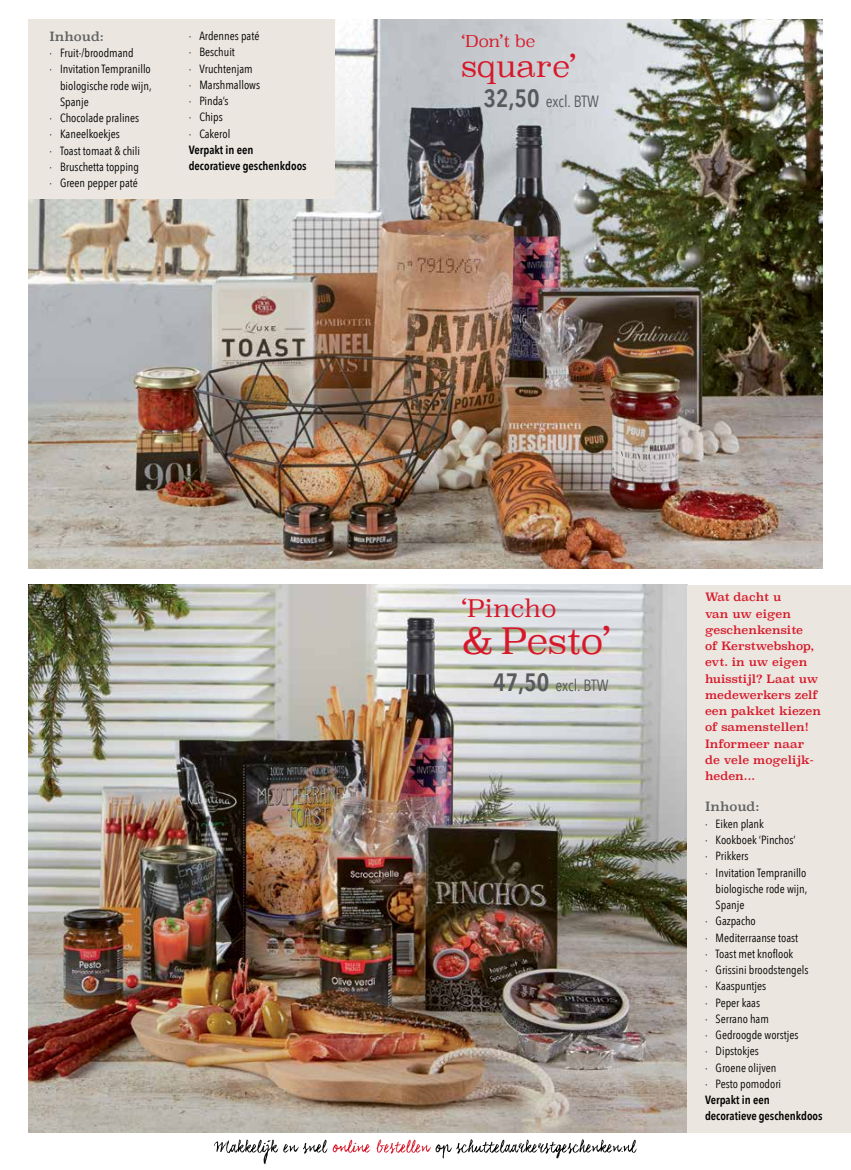
<style>
.page{position:relative;width:851px;height:1170px;background:#fff}
.page>*{position:absolute;margin:0;border:0;box-sizing:border-box;transform-origin:0 0}
.t1{font:300 36.12px "Superclarendon";color:#d7182a}
.t2{font:300 30px "Superclarendon";color:#d7182a}
.t3{font:300 24.12px "Superclarendon";color:#d7182a}
.t4{font:16.25px "Avenir Next Condensed";color:#58595b}
.t5{font:300 16.25px "Superclarendon";color:#d7182a}
.t6{font:12.5px "Superclarendon";color:#616264}
.t7{font:11.88px/16.2px "Avenir Next Condensed";color:#000}
.t8{font:600 11.88px/16.2px "Avenir Next Condensed";color:#000}
.t9{font:11.25px/16.2px "Superclarendon";color:#d7182a}
.s1{font-weight:600;font-size:25px}
</style>
<div class="page">
<img style="left:28px;top:585px;width:659px;height:547px">
<img style="left:28px;top:19px;width:794px;height:549px">
<div style="left:28px;top:19px;width:307px;height:180px;background:#ebe6df"></div>
<div style="left:687px;top:585px;width:163px;height:547px;background:#ebe6df"></div>
<svg style="left:214px;top:1139px;width:423px;height:24px"></svg>
<p class="t6" style="left:49px;top:28px;width:56px">Inhoud:</p>
<p class="t7" style="left:49px;top:44px;width:86px">· Fruit-/broodmand</p>
<p class="t7" style="left:49px;top:61px;width:103px">· Invitation Tempranillo</p>
<p class="t7" style="left:60px;top:77px;width:93px">biologische rode wijn,</p>
<p class="t7" style="left:60px;top:93px;width:30px">Spanje</p>
<p class="t7" style="left:49px;top:109px;width:91px">· Chocolade pralines</p>
<p class="t7" style="left:49px;top:126px;width:72px">· Kaneelkoekjes</p>
<p class="t7" style="left:49px;top:142px;width:92px">· Toast tomaat &amp; chili</p>
<p class="t7" style="left:49px;top:158px;width:91px">· Bruschetta topping</p>
<p class="t7" style="left:49px;top:174px;width:90px">· Green pepper paté</p>
<p class="t7" style="left:189px;top:27px;width:73px">· Ardennes paté · Beschuit<br>· Vruchtenjam<br>· Marshmallows · Pinda’s<br>· Chips<br>· Cakerol</p>
<p class="t8" style="left:189px;top:141px;width:119px">Verpakt in een decoratieve geschenkdoos</p>
<h3 class="t5" style="left:461px;top:30px;width:75px">‘Don’t be</h3>
<h2 class="t2" style="left:461px;top:46px;width:116px">square’</h2>
<h3 class="t4" style="left:483px;top:87px;width:117px"><span class="s1">32,50</span> excl. BTW</h3>
<h3 class="t3" style="left:461px;top:592px;width:96px">‘Pincho</h3>
<h1 class="t1" style="left:461px;top:616px;width:151px">&amp; Pesto’</h1>
<h3 class="t4" style="left:493px;top:671px;width:117px"><span class="s1">47,50</span> excl. BTW</h3>
<p class="t9" style="left:705px;top:590px;width:117px">Wat dacht u<br>van uw eigen geschenkensite<br>of Kerstwebshop, evt. in uw eigen huisstijl? Laat uw medewerkers zelf een pakket kiezen of samenstellen!<br>Informeer naar de vele mogelijk&shy;heden...</p>
<p class="t6" style="left:705px;top:798px;width:56px">Inhoud:</p>
<p class="t7" style="left:705px;top:814px;width:60px">· Eiken plank</p>
<p class="t7" style="left:705px;top:831px;width:92px">· Kookboek ‘Pinchos’</p>
<p class="t7" style="left:705px;top:847px;width:45px">· Prikkers</p>
<p class="t7" style="left:705px;top:863px;width:103px">· Invitation Tempranillo</p>
<p class="t7" style="left:715px;top:879px;width:93px">biologische rode wijn,</p>
<p class="t7" style="left:715px;top:896px;width:30px">Spanje</p>
<p class="t7" style="left:705px;top:912px;width:52px">· Gazpacho</p>
<p class="t7" style="left:705px;top:928px;width:95px">· Mediterraanse toast</p>
<p class="t7" style="left:705px;top:944px;width:90px">· Toast met knoflook</p>
<p class="t7" style="left:705px;top:961px;width:105px">· Grissini broodstengels</p>
<p class="t7" style="left:705px;top:977px;width:63px">· Kaaspuntjes</p>
<p class="t7" style="left:705px;top:993px;width:57px">· Peper kaas</p>
<p class="t7" style="left:705px;top:1009px;width:65px">· Serrano ham</p>
<p class="t7" style="left:705px;top:1026px;width:95px">· Gedroogde worstjes</p>
<p class="t7" style="left:705px;top:1042px;width:55px">· Dipstokjes</p>
<p class="t7" style="left:705px;top:1058px;width:73px">· Groene olijven</p>
<p class="t7" style="left:705px;top:1074px;width:78px">· Pesto pomodori</p>
<p class="t8" style="left:705px;top:1091px;width:119px">Verpakt in een decoratieve geschenkdoos</p>
</div>
